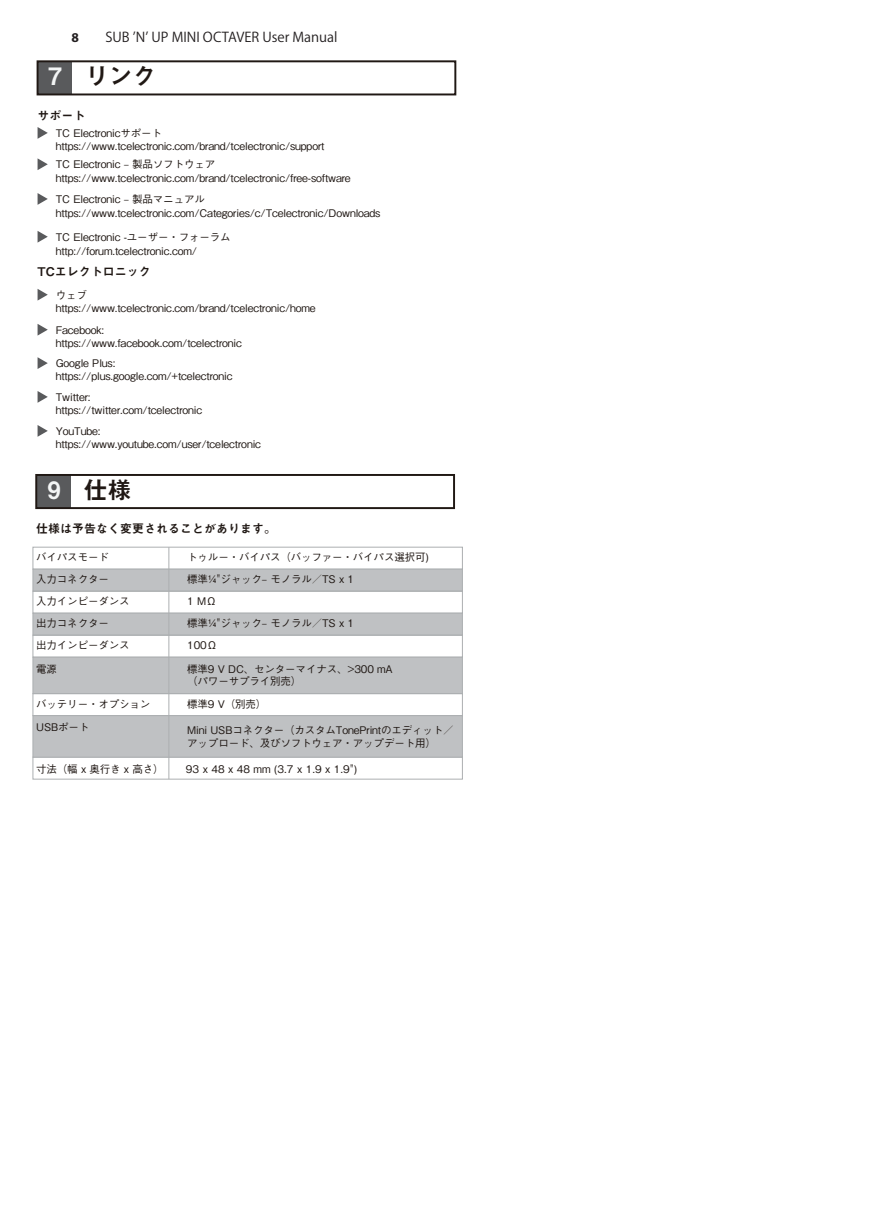
<style>
.page{position:relative;width:893px;height:1212px;background:#fff}
.page>*{position:absolute;margin:0;border:0;box-sizing:border-box;transform-origin:0 0}
.t1{font:24px "Midashi Go Pr 6 N MB31";color:#201814}
.t2{font:300 13.5px "Myriad Pro";color:#231f20}
.t3{font:700 13.5px "Myriad Pro";color:#231f20}
.t4{font:12px "Midashi Go Pr 6 N MB31";color:#201814}
.t5{font:500 10.5px/13.2px "Gothic BBB Pr 6 N";letter-spacing:-.015em;color:#201814}
.s1{color:#f3f5f5}
</style>
<div class="page">
<div style="left:38px;top:61px;width:34px;height:33px;background:#595a5c"></div>
<div style="left:37px;top:60px;width:419px;height:35px;border:2px solid #201814"></div>
<svg style="left:38px;top:127px;width:10px;height:12px"></svg>
<svg style="left:38px;top:289px;width:10px;height:12px"></svg>
<svg style="left:38px;top:324px;width:10px;height:12px"></svg>
<svg style="left:38px;top:357px;width:10px;height:12px"></svg>
<svg style="left:38px;top:391px;width:10px;height:12px"></svg>
<svg style="left:38px;top:425px;width:10px;height:12px"></svg>
<svg style="left:38px;top:158px;width:10px;height:12px"></svg>
<svg style="left:38px;top:193px;width:10px;height:12px"></svg>
<svg style="left:38px;top:231px;width:10px;height:12px"></svg>
<div style="left:33px;top:547px;width:430px;height:22px;border:1px solid #acafb1"></div>
<div style="left:33px;top:569px;width:430px;height:22px;background:#bfc1c3;border:1px solid #acafb1"></div>
<div style="left:33px;top:591px;width:430px;height:22px;border:1px solid #acafb1"></div>
<div style="left:33px;top:613px;width:430px;height:22px;background:#bfc1c3;border:1px solid #acafb1"></div>
<div style="left:33px;top:635px;width:430px;height:22px;border:1px solid #acafb1"></div>
<div style="left:33px;top:657px;width:430px;height:37px;background:#bfc1c3;border:1px solid #acafb1"></div>
<div style="left:33px;top:693px;width:430px;height:23px;border:1px solid #acafb1"></div>
<div style="left:33px;top:757px;width:430px;height:22px;border:1px solid #acafb1"></div>
<div style="left:33px;top:715px;width:430px;height:42px;background:#bfc1c3;border:1px solid #acafb1"></div>
<div style="left:36px;top:475px;width:34px;height:33px;background:#595a5c"></div>
<div style="left:35px;top:474px;width:420px;height:35px;border:2px solid #201814"></div>
<hr style="left:169px;top:547px;width:1px;height:232px;background:#acafb1">
<p class="t3" style="left:71px;top:29px;width:9px">8</p>
<p class="t2" style="left:105px;top:29px;width:234px">SUB ʼNʼ UP MINI OCTAVER User Manual</p>
<h1 class="t1" style="left:49px;top:57px;width:109px"><span class="s1">7</span> リンク</h1>
<p class="t4" style="left:38px;top:106px;width:49px">サポート</p>
<p class="t5" style="left:56px;top:126px;width:108px">TC Electronicサポート</p>
<p class="t5" style="left:56px;top:139px;width:270px">https://www.tcelectronic.com/brand/tcelectronic/support</p>
<p class="t5" style="left:56px;top:157px;width:296px">TC Electronic ‒ 製品ソフトウェアhttps://www.tcelectronic.com/brand/tcelectronic/free-software</p>
<p class="t5" style="left:56px;top:192px;width:151px">TC Electronic ‒ 製品マニュアル</p>
<p class="t5" style="left:56px;top:206px;width:326px">https://www.tcelectronic.com/Categories/c/Tcelectronic/Downloads</p>
<p class="t5" style="left:56px;top:229px;width:176px">TC Electronic -ユーザー・フォーラム</p>
<p class="t5" style="left:56px;top:244px;width:143px">http://forum.tcelectronic.com/</p>
<p class="t4" style="left:38px;top:262px;width:115px">TCエレクトロニック</p>
<p class="t5" style="left:56px;top:287px;width:262px">ウェブhttps://www.tcelectronic.com/brand/tcelectronic/home</p>
<p class="t5" style="left:56px;top:322px;width:188px">Facebook: https://www.facebook.com/tcelectronic</p>
<p class="t5" style="left:56px;top:356px;width:178px">Google Plus: https://plus.google.com/+tcelectronic</p>
<p class="t5" style="left:56px;top:390px;width:148px">Twitter: https://twitter.com/tcelectronic</p>
<p class="t5" style="left:56px;top:424px;width:207px">YouTube: https://www.youtube.com/user/tcelectronic</p>
<h1 class="t1" style="left:47px;top:471px;width:86px"><span class="s1">9</span> 仕様</h1>
<p class="t4" style="left:36px;top:519px;width:241px">仕様は予告なく変更されることがあります。</p>
<p class="t5" style="left:36px;top:550px;width:74px">バイパスモード</p>
<p class="t5" style="left:187px;top:545px;width:243px;line-height:22px">トゥルー・バイパス（バッファー・バイパス選択可)標準¼"ジャック‒ モノラル／TS x 1</p>
<p class="t5" style="left:187px;top:616px;width:168px">標準¼"ジャック‒ モノラル／TS x 1</p>
<p class="t5" style="left:36px;top:572px;width:74px">入力コネクター</p>
<p class="t5" style="left:36px;top:616px;width:74px">出力コネクター</p>
<p class="t5" style="left:36px;top:594px;width:95px">入力インピーダンス</p>
<p class="t5" style="left:36px;top:638px;width:95px">出力インピーダンス</p>
<p class="t5" style="left:36px;top:661px;width:22px">電源</p>
<p class="t5" style="left:36px;top:691px;width:116px;line-height:23px">バッテリー・オプション<br>USBポート</p>
<p class="t5" style="left:36px;top:761px;width:129px">寸法（幅 x 奥行き x 高さ）</p>
<p class="t5" style="left:187px;top:594px;width:31px">1 MΩ</p>
<p class="t5" style="left:187px;top:638px;width:31px">100Ω</p>
<p class="t5" style="left:187px;top:662px;width:207px;line-height:12.6px">標準9 V DC、センターマイナス、&gt;300 mA（パワーサプライ別売）</p>
<p class="t5" style="left:187px;top:696px;width:81px">標準9 V（別売）</p>
<p class="t5" style="left:187px;top:723px;width:268px;line-height:12.6px">Mini USBコネクター（カスタムTonePrintのエディット／アップロード、及びソフトウェア・アップデート用）</p>
<p class="t5" style="left:186px;top:761px;width:173px">93 x 48 x 48 mm (3.7 x 1.9 x 1.9")</p>
</div>
